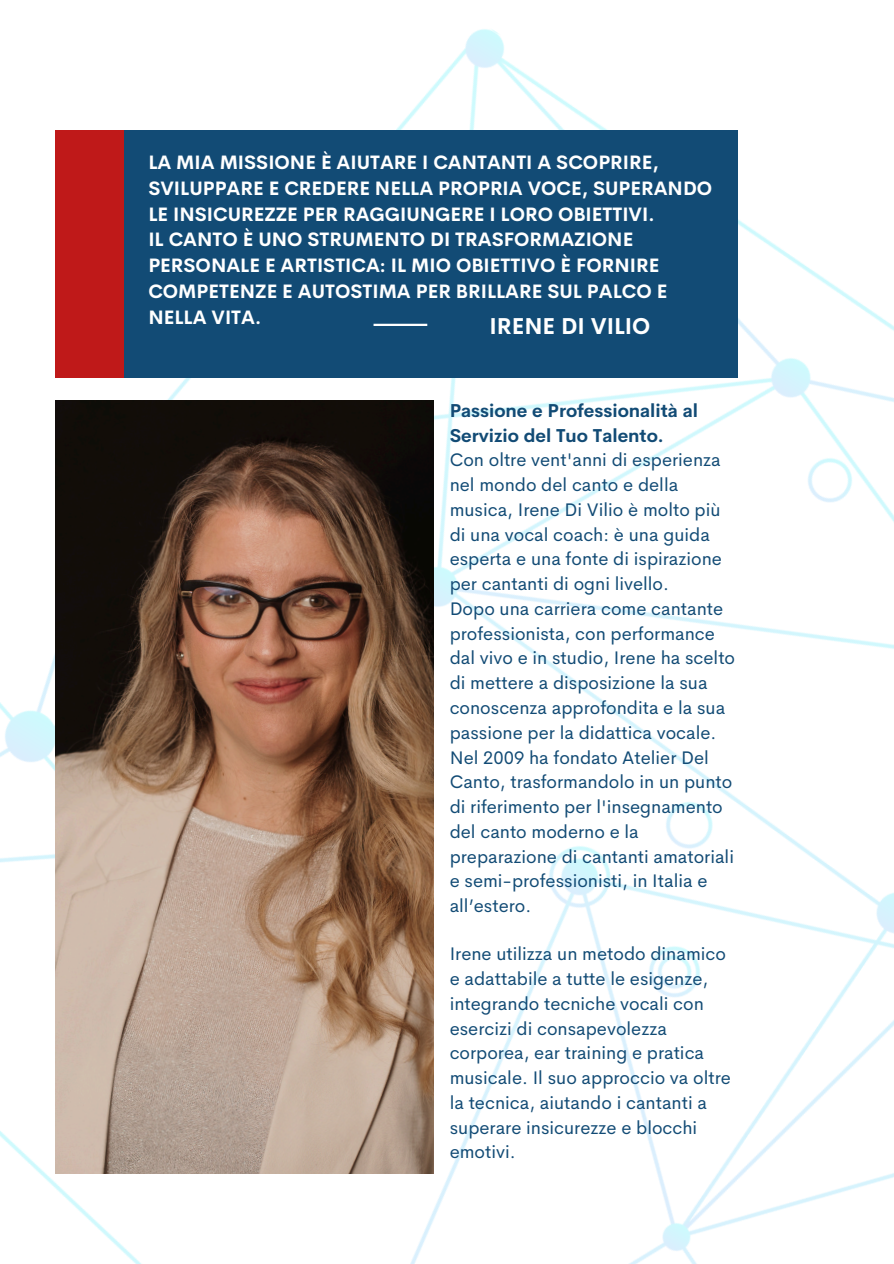
<style>
.page{position:relative;width:894px;height:1264px;background:#fff}
.page>*{position:absolute;margin:0;border:0;box-sizing:border-box;transform-origin:0 0}
.t1{font:700 22.5px "Cerebri Sans";color:#fff}
.t2{font:700 19.05px/25.8px "Cerebri Sans";color:#fff}
.t3{font:18.3px/24.8px "Cerebri Sans";color:#124b75}
.t4{font:700 18.3px/24.8px "Cerebri Sans";color:#124b75}
</style>
<div class="page">
<img style="left:0;top:29px;width:893px;height:1234px">
<img style="left:56px;top:400px;width:377px;height:773px">
<div style="left:89px;top:130px;width:648px;height:248px;background:#124b75"></div>
<div style="left:56px;top:130px;width:68px;height:248px;background:#bf1919"></div>
<hr style="left:373px;top:324px;width:54px;height:2px;background:#fff">
<h1 class="t2" style="left:148px;top:149px;width:565px">LA MIA MISSIONE È AIUTARE I CANTANTI A SCOPRIRE, SVILUPPARE E CREDERE NELLA PROPRIA VOCE, SUPERANDO LE INSICUREZZE PER RAGGIUNGERE I LORO OBIETTIVI.<br>IL CANTO È UNO STRUMENTO DI TRASFORMAZIONE PERSONALE E ARTISTICA: IL MIO OBIETTIVO È FORNIRE COMPETENZE E AUTOSTIMA PER BRILLARE SUL PALCO E NELLA VITA.</h1>
<p class="t1" style="left:489px;top:311px;width:162px">IRENE DI VILIO</p>
<p class="t4" style="left:449px;top:398px;width:250px">Passione e Professionalità al<br>Servizio del Tuo Talento.</p>
<h2 class="t3" style="left:449px;top:447px;width:274px">Con oltre vent'anni di esperienza nel mondo del canto e della musica, Irene Di Vilio è molto più di una vocal coach: è una guida esperta e una fonte di ispirazione per cantanti di ogni livello.</h2>
<p class="t3" style="left:449px;top:596px;width:287px">Dopo una carriera come cantante professionista, con performance dal vivo e in studio, Irene ha scelto di mettere a disposizione la sua conoscenza approfondita e la sua passione per la didattica vocale.<br>Nel 2009 ha fondato Atelier Del<br>Canto, trasformandolo in un punto di riferimento per l'insegnamento del canto moderno e la preparazione di cantanti amatoriali e semi-professionisti, in Italia e all’estero.</p>
<p class="t3" style="left:449px;top:941px;width:283px">Irene utilizza un metodo dinamico e adattabile a tutte le esigenze, integrando tecniche vocali con esercizi di consapevolezza corporea, ear training e pratica musicale. Il suo approccio va oltre la tecnica, aiutando i cantanti a superare insicurezze e blocchi emotivi.</p>
</div>
